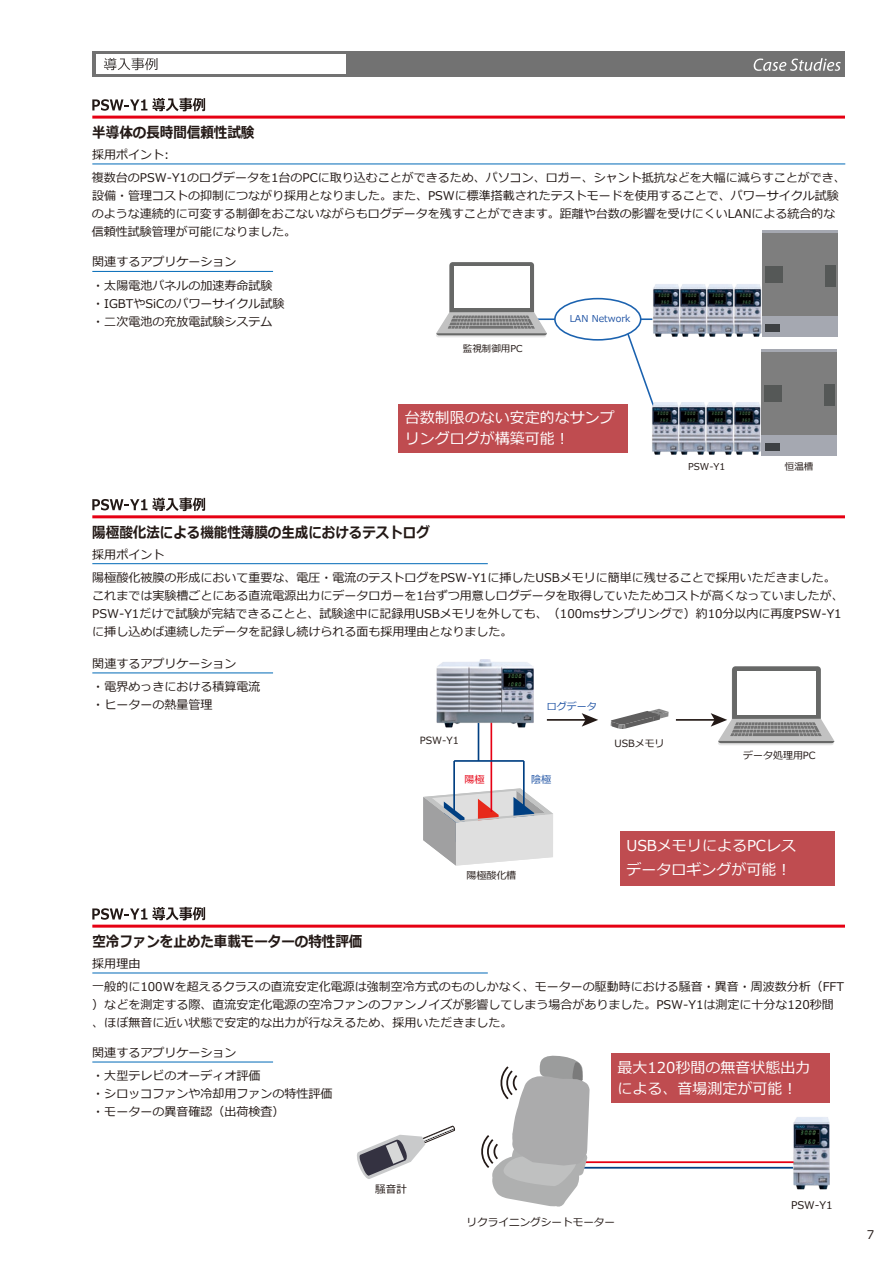
<style>
.page{position:relative;width:893px;height:1263px;background:#fff}
.page>*{position:absolute;margin:0;border:0;box-sizing:border-box;transform-origin:0 0}
.t1{font:15px/21px "Meiryo";color:#fff}
.t2{font:700 15px "Meiryo";color:#231916;scale:.9 1}
.t3{font:12px/18px "Meiryo";color:#231916}
.t4{font:10.65px "Meiryo";color:#231916}
.t5{font:9.9px "Meiryo";color:#231916}
.t6{font:9.9px "Meiryo";color:#2255a5}
.t7{font:9.9px "Meiryo";color:#e60013}
.t8{font:9.45px "Meiryo";color:#231916}
.t9{font:9.45px "Meiryo";color:#2255a5}
</style>
<div class="page">
<hr style="left:92px;top:116px;width:753px;height:3px;background:#e60013">
<hr style="left:92px;top:164px;width:753px;height:1px;background:#0069b7">
<hr style="left:92px;top:271px;width:181px;height:1px;background:#0069b7">
<div style="left:762px;top:230px;width:76px;height:107px;background:#a5a8b1"></div>
<div style="left:762px;top:234px;width:76px;height:82px;background:#7e7e7e"></div>
<div style="left:765px;top:325px;width:15px;height:7px;background:#3d4043"></div>
<div style="left:825px;top:266px;width:10px;height:21px;background:#555857"></div>
<div style="left:765px;top:267px;width:17px;height:16px;background:#555857"></div>
<hr style="left:535px;top:318px;width:117px;height:2px;background:#1b62af">
<img style="left:652px;top:284px;width:109px;height:52px">
<div style="left:555px;top:299px;width:86px;height:41px;background:#fff;border-radius:50%"></div>
<div style="left:554px;top:298px;width:87px;height:43px;border:2px solid #1b62af;border-radius:50%"></div>
<div style="left:761px;top:349px;width:76px;height:106px;background:#a5a8b1"></div>
<div style="left:761px;top:352px;width:76px;height:82px;background:#7e7e7e"></div>
<div style="left:765px;top:443px;width:14px;height:8px;background:#3d4043"></div>
<div style="left:825px;top:384px;width:10px;height:22px;background:#555857"></div>
<div style="left:765px;top:385px;width:17px;height:16px;background:#555857"></div>
<img style="left:652px;top:402px;width:108px;height:53px">
<svg style="left:626px;top:332px;width:40px;height:106px"></svg>
<svg style="left:436px;top:263px;width:111px;height:74px"></svg>
<div style="left:398px;top:404px;width:230px;height:48px;background:#bf4c50"></div>
<svg style="left:92px;top:98px;width:113px;height:13px"></svg>
<hr style="left:92px;top:515px;width:753px;height:3px;background:#e60013">
<hr style="left:92px;top:563px;width:396px;height:1px;background:#0069b7">
<hr style="left:92px;top:673px;width:181px;height:1px;background:#0069b7">
<svg style="left:610px;top:709px;width:59px;height:20px"></svg>
<hr style="left:547px;top:719px;width:39px;height:2px;background:#231916">
<svg style="left:582px;top:713px;width:16px;height:14px"></svg>
<svg style="left:423px;top:788px;width:130px;height:78px"></svg>
<hr style="left:676px;top:719px;width:39px;height:2px;background:#231916">
<div style="left:732px;top:666px;width:89px;height:56px;background:#676867;border-radius:3px"></div>
<svg style="left:711px;top:668px;width:123px;height:77px"></svg>
<hr style="left:490px;top:722px;width:2px;height:90px;background:#e60013">
<hr style="left:523px;top:761px;width:2px;height:53px;background:#003f82">
<hr style="left:453px;top:761px;width:2px;height:53px;background:#003f82">
<hr style="left:454px;top:760px;width:70px;height:2px;background:#003f82">
<hr style="left:478px;top:723px;width:1px;height:38px;background:#003f82">
<img style="left:436px;top:659px;width:98px;height:68px">
<div style="left:620px;top:831px;width:215px;height:54px;background:#bf4c50"></div>
<svg style="left:92px;top:497px;width:113px;height:14px"></svg>
<div style="left:92px;top:51px;width:753px;height:26px;background:#727272"></div>
<div style="left:96px;top:54px;width:250px;height:19px;background:#fff"></div>
<svg style="left:104px;top:58px;width:53px;height:12px"></svg>
<svg style="left:754px;top:58px;width:87px;height:13px"></svg>
<hr style="left:92px;top:925px;width:753px;height:3px;background:#e60013">
<hr style="left:92px;top:972px;width:396px;height:1px;background:#0069b7">
<hr style="left:92px;top:1062px;width:181px;height:1px;background:#0069b7">
<img style="left:793px;top:1117px;width:37px;height:72px">
<hr style="left:521px;top:1161px;width:273px;height:2px;background:#e60013">
<hr style="left:516px;top:1167px;width:277px;height:1px;background:#003f82">
<svg style="left:357px;top:1126px;width:98px;height:53px"></svg>
<svg style="left:481px;top:1055px;width:109px;height:152px"></svg>
<div style="left:611px;top:1053px;width:218px;height:50px;background:#bf4c50"></div>
<svg style="left:92px;top:907px;width:113px;height:13px"></svg>
<p class="t2" style="left:92px;top:122px;width:182px">半導体の長時間信頼性試験</p>
<p class="t3" style="left:92px;top:169px;width:755px">複数台のPSW-Y1のログデータを1台のPCに取り込むことができるため、パソコン、ロガー、シャント抵抗などを大幅に減らすことができ、設備・管理コストの抑制につながり採用となりました。また、PSWに標準搭載されたテストモードを使用することで、パワーサイクル試験のような連続的に可変する制御をおこないながらもログデータを残すことができます。距離や台数の影響を受けにくいLANによる統合的な信頼性試験管理が可能になりました。</p>
<p class="t3" style="left:92px;top:146px;width:91px">採用ポイント:　</p>
<p class="t3" style="left:92px;top:254px;width:145px">関連するアプリケーション</p>
<p class="t3" style="left:92px;top:277px;width:194px">・太陽電池パネルの加速寿命試験・IGBTやSiCのパワーサイクル試験・二次電池の充放電試験システム</p>
<p class="t8" style="left:463px;top:342px;width:61px">監視制御用PC</p>
<p class="t9" style="left:570px;top:312px;width:62px">LAN Network</p>
<p class="t1" style="left:405px;top:408px;width:211px">台数制限のない安定的なサンプリングログが構築可能︕</p>
<p class="t8" style="left:688px;top:460px;width:39px">PSW-Y1</p>
<p class="t8" style="left:785px;top:460px;width:30px">恒温槽</p>
<p class="t2" style="left:92px;top:521px;width:376px">陽極酸化法による機能性薄膜の生成におけるテストログ</p>
<p class="t3" style="left:92px;top:569px;width:753px">陽極酸化被膜の形成において重要な、電圧・電流のテストログをPSW-Y1に挿したUSBメモリに簡単に残せることで採用いただきました。これまでは実験槽ごとにある直流電源出力にデータロガーを1台ずつ用意しログデータを取得していたためコストが高くなっていましたが、PSW-Y1だけで試験が完結できることと、試験途中に記録用USBメモリを外しても、（100msサンプリングで）約10分以内に再度PSW-Y1に挿し込めば連続したデータを記録し続けられる面も採用理由となりました。</p>
<p class="t3" style="left:92px;top:546px;width:73px">採用ポイント</p>
<p class="t3" style="left:92px;top:655px;width:146px">関連するアプリケーション</p>
<p class="t3" style="left:92px;top:678px;width:170px">・電界めっきにおける積算電流・ヒーターの熱量管理</p>
<p class="t6" style="left:547px;top:700px;width:51px">ログデータ</p>
<p class="t5" style="left:420px;top:734px;width:41px">PSW-Y1</p>
<p class="t5" style="left:614px;top:736px;width:52px">USBメモリ</p>
<p class="t7" style="left:464px;top:772px;width:21px">陽極</p>
<p class="t6" style="left:531px;top:772px;width:21px">陰極</p>
<p class="t5" style="left:743px;top:749px;width:74px">データ処理用PC</p>
<p class="t5" style="left:466px;top:869px;width:51px">陽極酸化槽</p>
<p class="t1" style="left:626px;top:835px;width:171px;line-height:23.4px">USBメモリによるPCレスデータロギングが可能︕</p>
<p class="t2" style="left:92px;top:931px;width:302px">空冷ファンを止めた車載モーターの特性評価</p>
<p class="t3" style="left:92px;top:978px;width:753px">一般的に100Wを超えるクラスの直流安定化電源は強制空冷方式のものしかなく、モーターの駆動時における騒音・異音・周波数分析（FFT）などを測定する際、直流安定化電源の空冷ファンのファンノイズが影響してしまう場合がありました。PSW-Y1は測定に十分な120秒間、ほぼ無音に近い状態で安定的な出力が行なえるため、採用いただきました。</p>
<p class="t3" style="left:92px;top:955px;width:49px">採用理由</p>
<p class="t3" style="left:92px;top:1044px;width:145px">関連するアプリケーション</p>
<p class="t3" style="left:92px;top:1067px;width:241px">・大型テレビのオーディオ評価<br>・シロッコファンや冷却用ファンの特性評価・モーターの異音確認（出荷検査）</p>
<p class="t1" style="left:617px;top:1058px;width:194px">最大120秒間の無音状態出力による、音場測定が可能︕</p>
<p class="t4" style="left:375px;top:1181px;width:33px">騒音計</p>
<p class="t4" style="left:467px;top:1214px;width:150px">リクライニングシートモーター</p>
<p class="t4" style="left:791px;top:1198px;width:43px">PSW-Y1</p>
<p class="t3" style="left:867px;top:1226px;width:9px">7</p>
</div>
